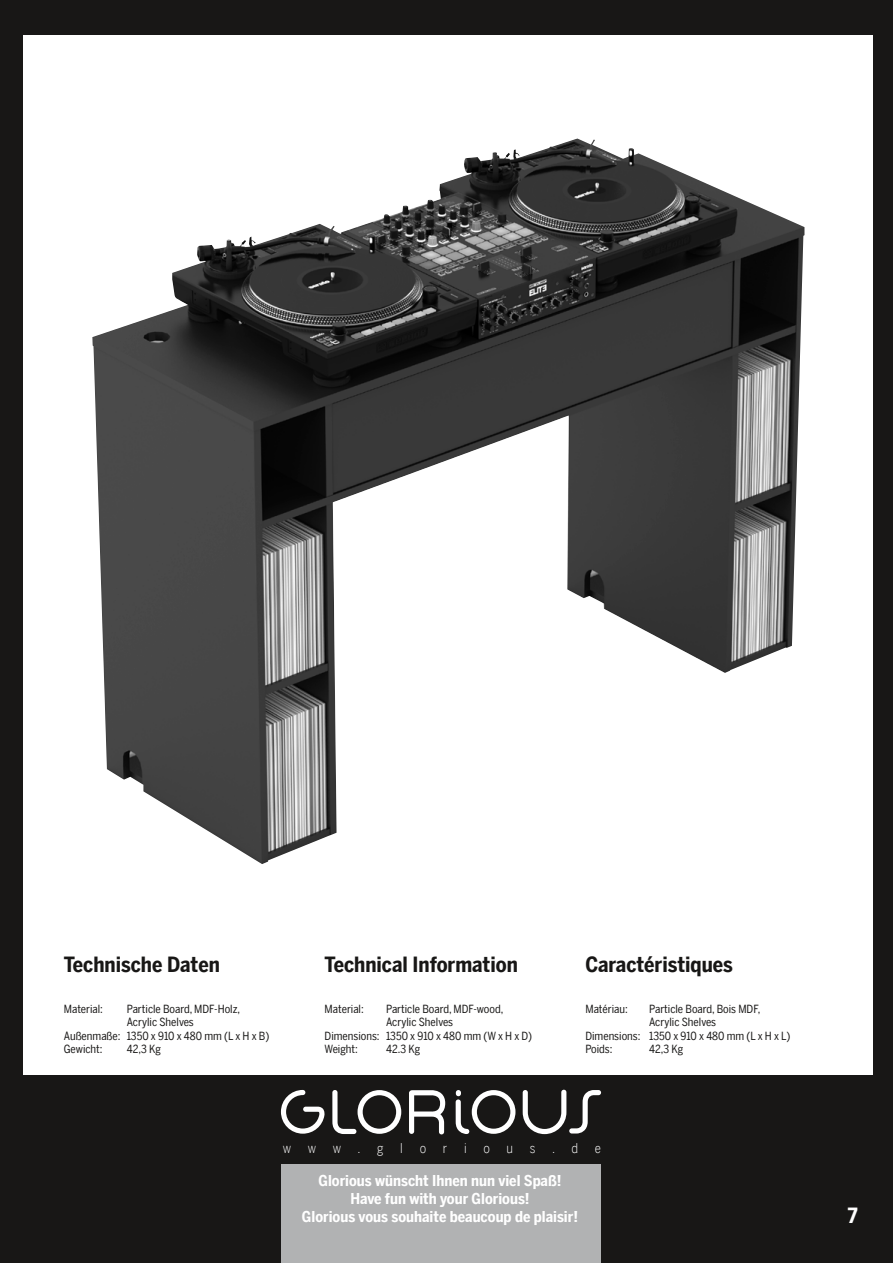
<style>
.page{position:relative;width:893px;height:1263px;background:#181716}
.page>*{position:absolute;margin:0;border:0;box-sizing:border-box;transform-origin:0 0}
.t1{font:700 21px "Benton Sans Cond";color:#181716}
.t2{font:700 21px "Benton Sans Cond";color:#fff}
.t3{font:700 15px/18px "Benton Sans Cond";color:#fff;text-align:center}
.t4{font:300 13.5px "Benton Sans Cond";letter-spacing:1.235em;color:#fff}
.t5{font:11.25px "Benton Sans Cond";color:#181716}
</style>
<div class="page">
<div style="left:24px;top:35px;width:849px;height:1039px;background:#fff"></div>
<div style="left:282px;top:1164px;width:319px;height:99px;background:#b1b2b3"></div>
<svg style="left:281px;top:1090px;width:320px;height:44px"></svg>
<img style="left:92px;top:139px;width:712px;height:725px">
<h1 class="t1" style="left:64px;top:952px;width:158px">Technische Daten</h1>
<p class="t5" style="left:64px;top:1002px;width:41px">Material:</p>
<p class="t5" style="left:127px;top:1002px;width:115px">Particle Board, MDF-Holz,</p>
<p class="t5" style="left:127px;top:1015px;width:69px">Acrylic Shelves</p>
<p class="t5" style="left:64px;top:1029px;width:207px">Außenmaße: 1350 x 910 x 480 mm (L x H x B)</p>
<p class="t5" style="left:64px;top:1042px;width:40px">Gewicht:</p>
<p class="t5" style="left:127px;top:1042px;width:36px">42,3 Kg</p>
<h1 class="t1" style="left:325px;top:952px;width:195px">Technical Information</h1>
<p class="t5" style="left:325px;top:1002px;width:41px">Material:</p>
<p class="t5" style="left:386px;top:1002px;width:119px">Particle Board, MDF-wood,</p>
<p class="t5" style="left:386px;top:1015px;width:69px">Acrylic Shelves</p>
<p class="t5" style="left:325px;top:1029px;width:209px">Dimensions: 1350 x 910 x 480 mm (W x H x D)</p>
<p class="t5" style="left:325px;top:1042px;width:35px">Weight:</p>
<p class="t5" style="left:386px;top:1042px;width:36px">42.3 Kg</p>
<h1 class="t1" style="left:585px;top:952px;width:149px">Caractéristiques</h1>
<p class="t5" style="left:585px;top:1002px;width:44px">Matériau:</p>
<p class="t5" style="left:649px;top:1002px;width:113px">Particle Board, Bois MDF,</p>
<p class="t5" style="left:649px;top:1015px;width:69px">Acrylic Shelves</p>
<p class="t5" style="left:585px;top:1029px;width:207px">Dimensions: 1350 x 910 x 480 mm (L x H x L)</p>
<p class="t5" style="left:585px;top:1042px;width:29px">Poids:</p>
<p class="t5" style="left:649px;top:1042px;width:36px">42,3 Kg</p>
<p class="t4" style="left:283px;top:1140px;width:320px">www.glorious.de</p>
<h2 class="t3" style="left:302px;top:1172px;width:278px">Glorious wünscht Ihnen nun viel Spaß!<br>Have fun with your Glorious!<br>Glorious vous souhaite beaucoup de plaisir!</h2>
<h1 class="t2" style="left:848px;top:1203px;width:11px">7</h1>
</div>
